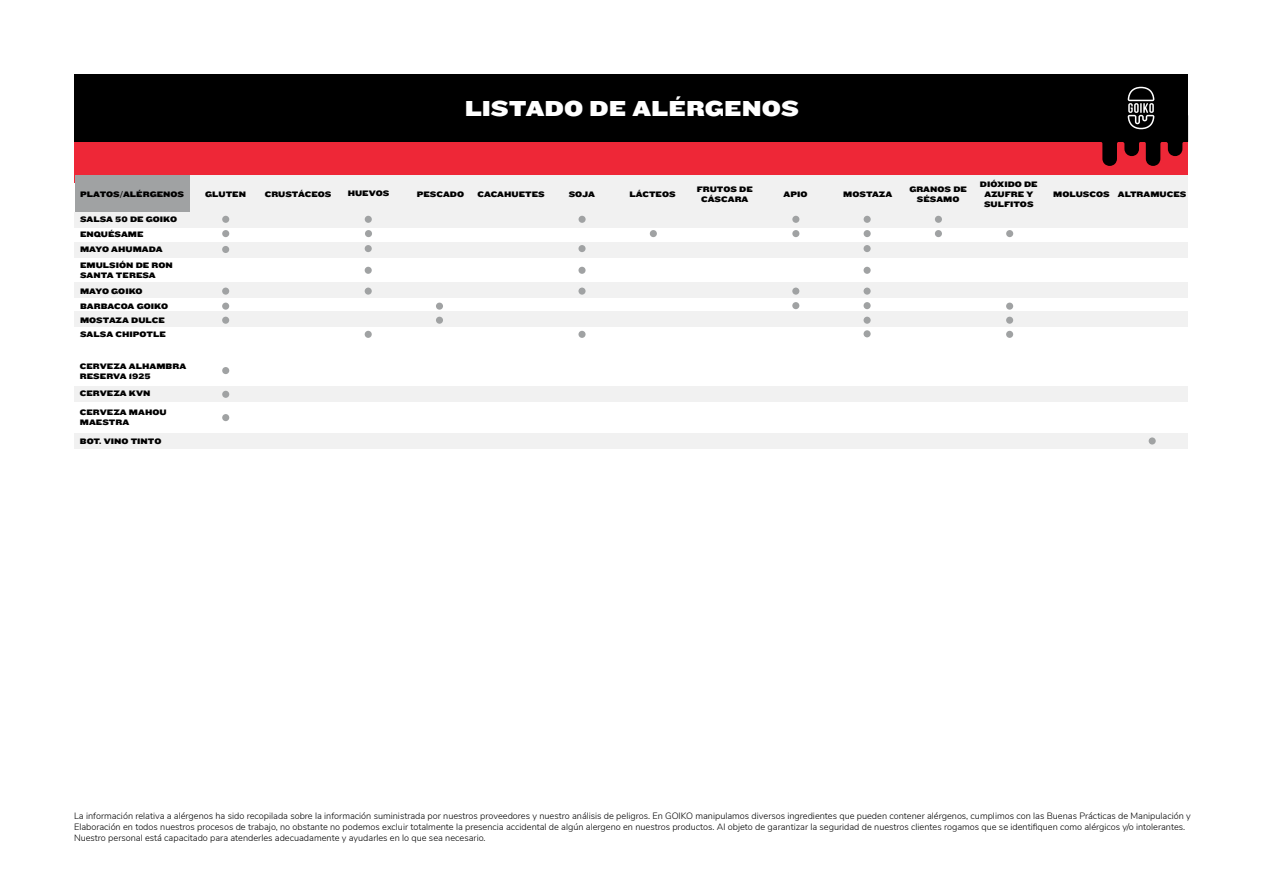
<style>
.page{position:relative;width:1263px;height:893px;background:#fff}
.page>*{position:absolute;margin:0;border:0;box-sizing:border-box;transform-origin:0 0}
.t1{font:22.5px "Knockout HTF73 Full Heviweight";color:#fff}
.t2{font:300 9.15px/10.9px "Nunito Sans";color:#000}
.t3{font:8.25px/9.9px "Knockout HTF73 Full Heviweight";color:#000;text-align:center}
</style>
<div class="page">
<div style="left:75px;top:212px;width:1113px;height:16px;background:#f1f1f1"></div>
<div style="left:75px;top:242px;width:1113px;height:15px;background:#f1f1f1"></div>
<div style="left:75px;top:127px;width:1113px;height:55px;background:#ee2737"></div>
<div style="left:75px;top:74px;width:1113px;height:68px;background:#000"></div>
<div style="left:75px;top:175px;width:116px;height:37px;background:#a0a2a3"></div>
<div style="left:191px;top:175px;width:997px;height:37px;background:#f1f1f1"></div>
<div style="left:75px;top:386px;width:1113px;height:15px;background:#f1f1f1"></div>
<div style="left:75px;top:433px;width:1113px;height:16px;background:#f1f1f1"></div>
<div style="left:222px;top:391px;width:7px;height:7px;background:#a0a2a3;border-radius:50%"></div>
<div style="left:222px;top:367px;width:7px;height:7px;background:#a0a2a3;border-radius:50%"></div>
<div style="left:222px;top:414px;width:7px;height:7px;background:#a0a2a3;border-radius:50%"></div>
<div style="left:1149px;top:437px;width:7px;height:7px;background:#a0a2a3;border-radius:50%"></div>
<div style="left:75px;top:282px;width:1113px;height:16px;background:#f1f1f1"></div>
<div style="left:75px;top:312px;width:1113px;height:15px;background:#f1f1f1"></div>
<div style="left:365px;top:267px;width:7px;height:7px;background:#a0a2a3;border-radius:50%"></div>
<div style="left:579px;top:267px;width:7px;height:7px;background:#a0a2a3;border-radius:50%"></div>
<div style="left:864px;top:267px;width:7px;height:7px;background:#a0a2a3;border-radius:50%"></div>
<div style="left:222px;top:302px;width:7px;height:8px;background:#a0a2a3;border-radius:50%"></div>
<div style="left:436px;top:302px;width:7px;height:8px;background:#a0a2a3;border-radius:50%"></div>
<div style="left:1006px;top:302px;width:7px;height:8px;background:#a0a2a3;border-radius:50%"></div>
<div style="left:222px;top:287px;width:7px;height:7px;background:#a0a2a3;border-radius:50%"></div>
<div style="left:365px;top:287px;width:7px;height:7px;background:#a0a2a3;border-radius:50%"></div>
<div style="left:579px;top:287px;width:7px;height:7px;background:#a0a2a3;border-radius:50%"></div>
<div style="left:792px;top:287px;width:7px;height:7px;background:#a0a2a3;border-radius:50%"></div>
<div style="left:864px;top:287px;width:7px;height:7px;background:#a0a2a3;border-radius:50%"></div>
<div style="left:792px;top:302px;width:7px;height:7px;background:#a0a2a3;border-radius:50%"></div>
<div style="left:864px;top:302px;width:7px;height:7px;background:#a0a2a3;border-radius:50%"></div>
<div style="left:365px;top:331px;width:7px;height:7px;background:#a0a2a3;border-radius:50%"></div>
<div style="left:579px;top:331px;width:7px;height:7px;background:#a0a2a3;border-radius:50%"></div>
<div style="left:1006px;top:331px;width:7px;height:7px;background:#a0a2a3;border-radius:50%"></div>
<div style="left:864px;top:330px;width:7px;height:7px;background:#a0a2a3;border-radius:50%"></div>
<div style="left:222px;top:317px;width:7px;height:7px;background:#a0a2a3;border-radius:50%"></div>
<div style="left:436px;top:317px;width:7px;height:7px;background:#a0a2a3;border-radius:50%"></div>
<div style="left:864px;top:317px;width:7px;height:7px;background:#a0a2a3;border-radius:50%"></div>
<div style="left:1006px;top:317px;width:7px;height:7px;background:#a0a2a3;border-radius:50%"></div>
<svg style="left:1101px;top:87px;width:83px;height:79px"></svg>
<div style="left:222px;top:216px;width:7px;height:7px;background:#a0a2a3;border-radius:50%"></div>
<div style="left:365px;top:216px;width:7px;height:7px;background:#a0a2a3;border-radius:50%"></div>
<div style="left:579px;top:216px;width:7px;height:7px;background:#a0a2a3;border-radius:50%"></div>
<div style="left:792px;top:216px;width:7px;height:7px;background:#a0a2a3;border-radius:50%"></div>
<div style="left:864px;top:216px;width:7px;height:7px;background:#a0a2a3;border-radius:50%"></div>
<div style="left:935px;top:216px;width:7px;height:7px;background:#a0a2a3;border-radius:50%"></div>
<div style="left:222px;top:230px;width:7px;height:7px;background:#a0a2a3;border-radius:50%"></div>
<div style="left:365px;top:230px;width:7px;height:7px;background:#a0a2a3;border-radius:50%"></div>
<div style="left:650px;top:230px;width:7px;height:7px;background:#a0a2a3;border-radius:50%"></div>
<div style="left:792px;top:230px;width:7px;height:7px;background:#a0a2a3;border-radius:50%"></div>
<div style="left:864px;top:230px;width:7px;height:7px;background:#a0a2a3;border-radius:50%"></div>
<div style="left:935px;top:230px;width:7px;height:7px;background:#a0a2a3;border-radius:50%"></div>
<div style="left:1006px;top:230px;width:7px;height:7px;background:#a0a2a3;border-radius:50%"></div>
<div style="left:222px;top:246px;width:7px;height:7px;background:#a0a2a3;border-radius:50%"></div>
<div style="left:365px;top:245px;width:7px;height:7px;background:#a0a2a3;border-radius:50%"></div>
<div style="left:579px;top:245px;width:7px;height:7px;background:#a0a2a3;border-radius:50%"></div>
<div style="left:864px;top:245px;width:7px;height:7px;background:#a0a2a3;border-radius:50%"></div>
<h1 class="t1" style="left:465px;top:96px;width:336px">LISTADO DE ALÉRGENOS</h1>
<p class="t3" style="left:80px;top:189px;width:105px">PLATOS/ALÉRGENOS</p>
<p class="t3" style="left:205px;top:189px;width:42px">GLUTEN</p>
<p class="t3" style="left:265px;top:189px;width:68px">CRUSTÁCEOS</p>
<p class="t3" style="left:348px;top:188px;width:43px">HUEVOS</p>
<p class="t3" style="left:417px;top:189px;width:49px">PESCADO</p>
<p class="t3" style="left:478px;top:189px;width:69px">CACAHUETES</p>
<p class="t3" style="left:569px;top:189px;width:28px">SOJA</p>
<p class="t3" style="left:80px;top:214px;width:99px">SALSA 50 DE GOIKO</p>
<p class="t3" style="left:80px;top:229px;width:65px">ENQUÉSAME</p>
<p class="t3" style="left:80px;top:244px;width:84px">MAYO AHUMADA</p>
<p class="t3" style="left:80px;top:261px;width:94px;text-align:left">EMULSIÓN DE RON<br>SANTA TERESA</p>
<p class="t3" style="left:80px;top:286px;width:64px">MAYO GOIKO</p>
<p class="t3" style="left:80px;top:315px;width:86px">MOSTAZA DULCE</p>
<p class="t3" style="left:80px;top:301px;width:90px">BARBACOA GOIKO</p>
<p class="t3" style="left:80px;top:329px;width:87px">SALSA CHIPOTLE</p>
<p class="t3" style="left:80px;top:361px;width:108px;text-align:left">CERVEZA ALHAMBRA<br>RESERVA 1925</p>
<p class="t3" style="left:80px;top:388px;width:72px">CERVEZA KVN</p>
<p class="t3" style="left:80px;top:407px;width:88px;text-align:left">CERVEZA MAHOU<br>MAESTRA</p>
<p class="t3" style="left:80px;top:436px;width:83px">BOT. VINO TINTO</p>
<p class="t3" style="left:630px;top:189px;width:48px">LÁCTEOS</p>
<p class="t3" style="left:784px;top:189px;width:25px">APIO</p>
<p class="t3" style="left:843px;top:189px;width:51px">MOSTAZA</p>
<p class="t3" style="left:909px;top:184px;width:59px">GRANOS DE<br>SÉSAMO</p>
<p class="t3" style="left:980px;top:179px;width:59px">DIÓXIDO DE<br>AZUFRE Y<br>SULFITOS</p>
<p class="t3" style="left:1053px;top:189px;width:135px">MOLUSCOS ALTRAMUCES</p>
<p class="t3" style="left:697px;top:184px;width:58px">FRUTOS DE<br>CÁSCARA</p>
<p class="t2" style="left:74px;top:809px;width:1118px">La información relativa a alérgenos ha sido recopilada sobre la información suministrada por nuestros proveedores y nuestro análisis de peligros. En GOIKO manipulamos diversos ingredientes que pueden contener alérgenos, cumplimos con las Buenas Prácticas de Manipulación y<br>Elaboración en todos nuestros procesos de trabajo, no obstante no podemos excluir totalmente la presencia accidental de algún alergeno en nuestros productos. Al objeto de garantizar la seguridad de nuestros clientes rogamos que se identifiquen como alérgicos y/o intolerantes.<br>Nuestro personal está capacitado para atenderles adecuadamente y ayudarles en lo que sea necesario.</p>
</div>
